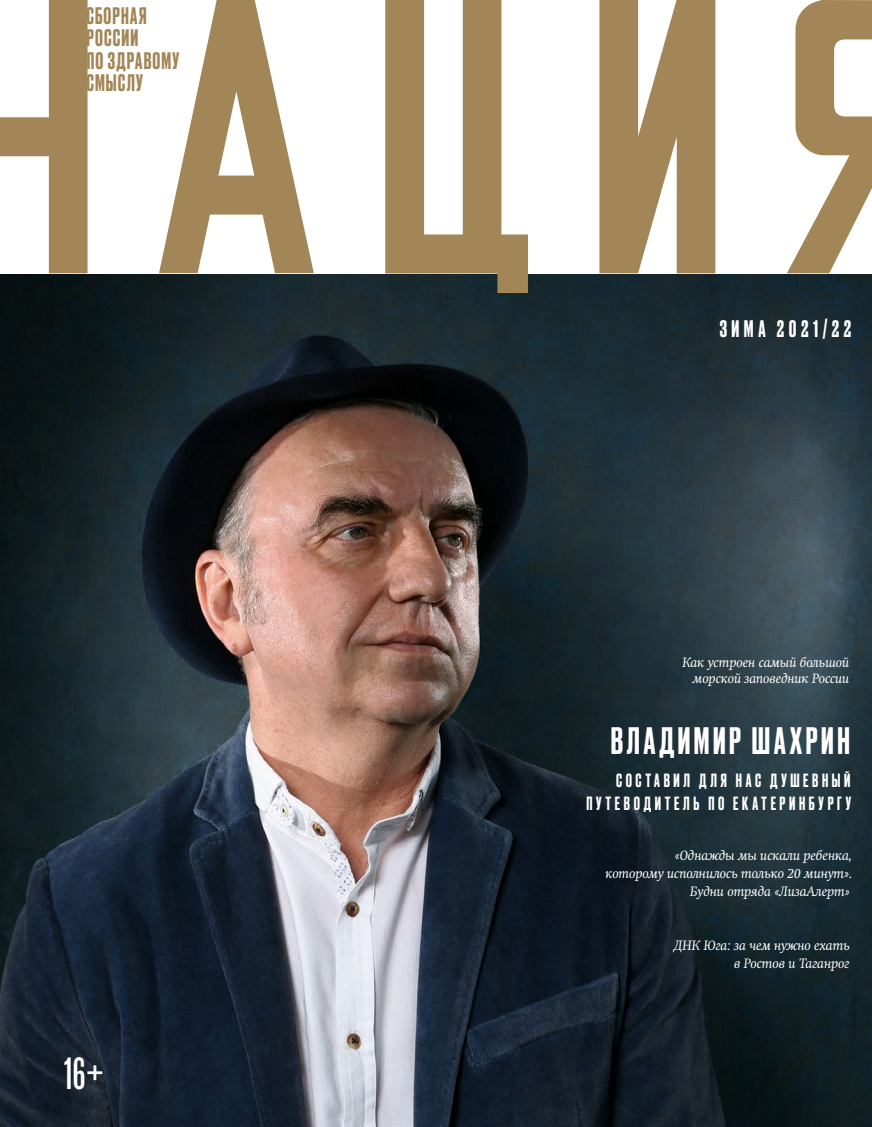
<style>
.page{position:relative;width:872px;height:1127px;background:#fff}
.page>*{position:absolute;margin:0;border:0;box-sizing:border-box;transform-origin:0 0}
.t1{font:45px "Reforma Grotesk Medium C";color:#fff}
.t2{font:500 36px "Druk Cyr";letter-spacing:.105em;color:#fff}
.t3{font:500 22.5px/22.5px "Druk Cyr";letter-spacing:.05em;color:#a38657}
.t4{font:500 22.5px "Druk Cyr";letter-spacing:.205em;color:#fff}
.t5{font:500 18px/22.5px "Druk Cyr";letter-spacing:.205em;color:#fff;text-align:right}
.t6{font:italic 13.5px/18px "Swift";color:#fff;text-align:right}
</style>
<div class="page">
<img style="left:0;top:273px;width:872px;height:854px">
<svg style="left:159px;top:0;width:155px;height:273px"></svg>
<svg style="left:385px;top:0;width:143px;height:293px;fill:#a38657"></svg>
<svg style="left:599px;top:0;width:116px;height:273px"></svg>
<svg style="left:0;top:0;width:88px;height:273px"></svg>
<svg style="left:787px;top:0;width:85px;height:273px"></svg>
<h3 class="t3" style="left:86px;top:3px;width:94px">Сборная<br>России<br>по здравому смыслу</h3>
<h1 class="t1" style="left:64px;top:1049px;width:41px">16+</h1>
<h3 class="t4" style="left:719px;top:313px;width:133px">зима 2021/22</h3>
<p class="t6" style="left:682px;top:654px;width:168px;line-height:16.2px">Как устроен самый большой морской заповедник России</p>
<h2 class="t2" style="left:611px;top:716px;width:240px">Владимир Шахрин</h2>
<h3 class="t5" style="left:586px;top:768px;width:266px">составил для нас душевный путеводитель по Екатеринбургу</h3>
<p class="t6" style="left:605px;top:847px;width:248px">«Однажды мы искали ребенка,<br>которому исполнилось только 20 минут».<br>Будни отряда «ЛизаАлерт»</p>
<p class="t6" style="left:674px;top:937px;width:177px">ДНК Юга: за чем нужно ехать в Ростов и Таганрог</p>
</div>
